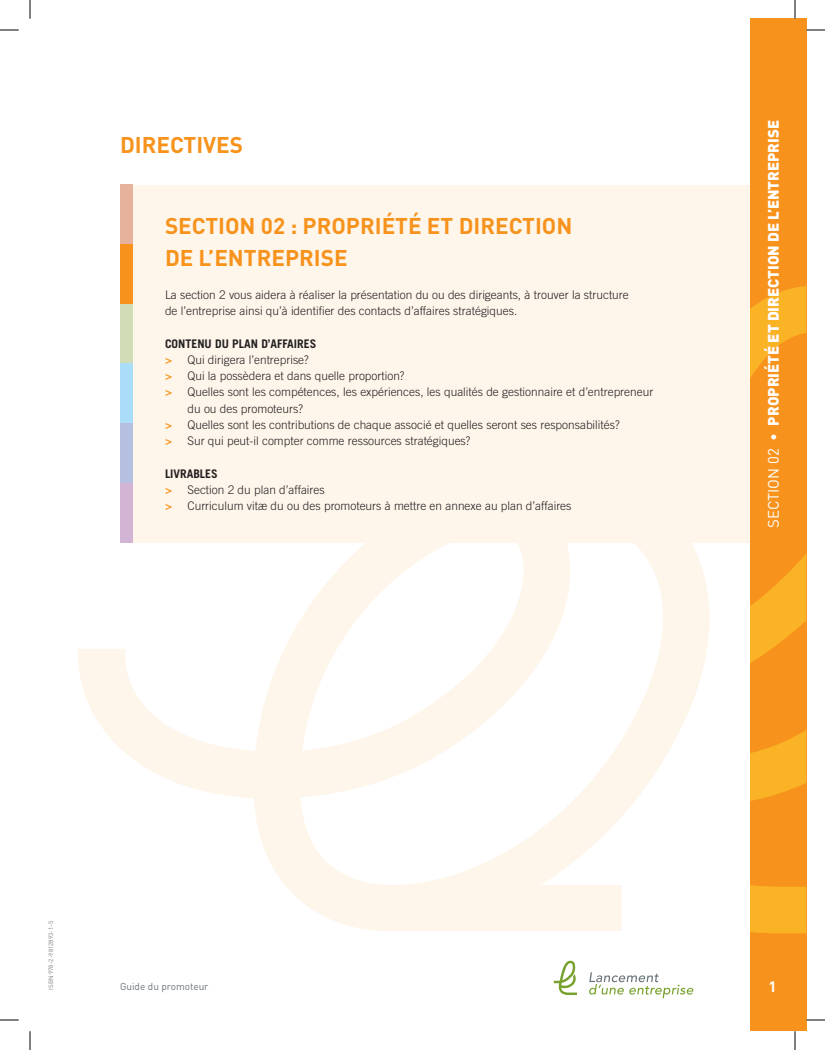
<style>
.page{position:relative;width:825px;height:1050px;background:#fff}
.page>*{position:absolute;margin:0;border:0;box-sizing:border-box;transform-origin:0 0}
.t1{font:700 22.5px/32.5px "DIN";color:#f7931d}
.t2{font:900 15px "DIN";color:#fff}
.t3{font:700 15px "DIN";color:#fff}
.t4{font:300 11.88px/16.2px "Trade Gothic LT Std";color:#231f20}
.t5{font:700 11.88px "Trade Gothic LT Std";color:#231f20}
.t6{font:10px "DIN";color:#6a747b}
.t7{font:6.25px "DIN";color:#808083}
.s1{font-family:"Trade Gothic LT Std Bd Cn 20";font-weight:400;color:#f7931d}
.s2{font-weight:400}
</style>
<div class="page">
<svg style="left:78px;top:542px;width:632px;height:389px"></svg>
<div style="left:120px;top:185px;width:630px;height:357px;background:#fef6eb"></div>
<div style="left:120px;top:184px;width:13px;height:60px;background:#e6b29c"></div>
<div style="left:120px;top:244px;width:13px;height:60px;background:#f7931d"></div>
<div style="left:120px;top:304px;width:13px;height:59px;background:#d0ddb6"></div>
<div style="left:120px;top:363px;width:13px;height:60px;background:#aaddf7"></div>
<div style="left:120px;top:423px;width:13px;height:60px;background:#b5bfe0"></div>
<div style="left:120px;top:483px;width:13px;height:59px;background:#d2b5d5"></div>
<div style="left:750px;top:19px;width:56px;height:1012px;background:#f7931d"></div>
<svg style="left:750px;top:286px;width:56px;height:647px"></svg>
<svg style="left:589px;top:972px;width:105px;height:26px"></svg>
<svg style="left:554px;top:960px;width:23px;height:35px"></svg>
<svg style="left:0;top:29px;width:19px;height:2px"></svg>
<svg style="left:806px;top:29px;width:19px;height:2px"></svg>
<svg style="left:0;top:1019px;width:19px;height:2px"></svg>
<svg style="left:806px;top:1019px;width:19px;height:2px"></svg>
<svg style="left:29px;top:0;width:2px;height:19px"></svg>
<svg style="left:29px;top:1031px;width:2px;height:19px"></svg>
<svg style="left:794px;top:0;width:2px;height:19px"></svg>
<svg style="left:794px;top:1031px;width:2px;height:19px"></svg>
<p class="t1" style="left:120px;top:127px;width:125px">DIRECTIVES</p>
<p class="t1" style="left:165px;top:208px;width:409px">SECTION 02 : PROPRIÉTÉ ET DIRECTION<br>DE L’ENTREPRISE</p>
<p class="t4" style="left:165px;top:286px;width:465px">La section 2 vous aidera à réaliser la présentation du ou des dirigeants, à trouver la structure de l’entreprise ainsi qu’à identifier des contacts d’affaires stratégiques.</p>
<p class="t5" style="left:165px;top:336px;width:153px">CONTENU DU PLAN D’AFFAIRES</p>
<p class="t4" style="left:165px;top:351px;width:145px"><span class="s1">&gt;</span> Qui dirigera l’entreprise?</p>
<p class="t4" style="left:165px;top:367px;width:241px"><span class="s1">&gt;</span> Qui la possèdera et dans quelle proportion?</p>
<p class="t4" style="left:188px;top:384px;width:467px;text-indent:-22px"><span class="s1">&gt;</span> Quelles sont les compétences, les expériences, les qualités de gestionnaire et d’entrepreneur du ou des promoteurs?</p>
<p class="t4" style="left:165px;top:416px;width:456px"><span class="s1">&gt;</span> Quelles sont les contributions de chaque associé et quelles seront ses responsabilités?</p>
<p class="t4" style="left:165px;top:432px;width:307px"><span class="s1">&gt;</span> Sur qui peut-il compter comme ressources stratégiques?</p>
<p class="t5" style="left:165px;top:466px;width:54px">LIVRABLES</p>
<p class="t4" style="left:165px;top:481px;width:161px"><span class="s1">&gt;</span> Section 2 du plan d’affaires</p>
<p class="t4" style="left:165px;top:497px;width:408px"><span class="s1">&gt;</span> Curriculum vitæ du ou des promoteurs à mettre en annexe au plan d’affaires</p>
<p class="t2" style="left:763px;top:528px;width:410px;rotate:-90deg"><span class="s2">SECTION 02 •</span> PROPRIÉTÉ ET DIRECTION DE L’ENTREPRISE</p>
<p class="t7" style="left:47px;top:990px;width:70px;rotate:-90deg">ISBN 978-2-9812893-1-5</p>
<p class="t6" style="left:120px;top:980px;width:90px">Guide du promoteur</p>
<p class="t3" style="left:768px;top:977px;width:10px">1</p>
</div>
